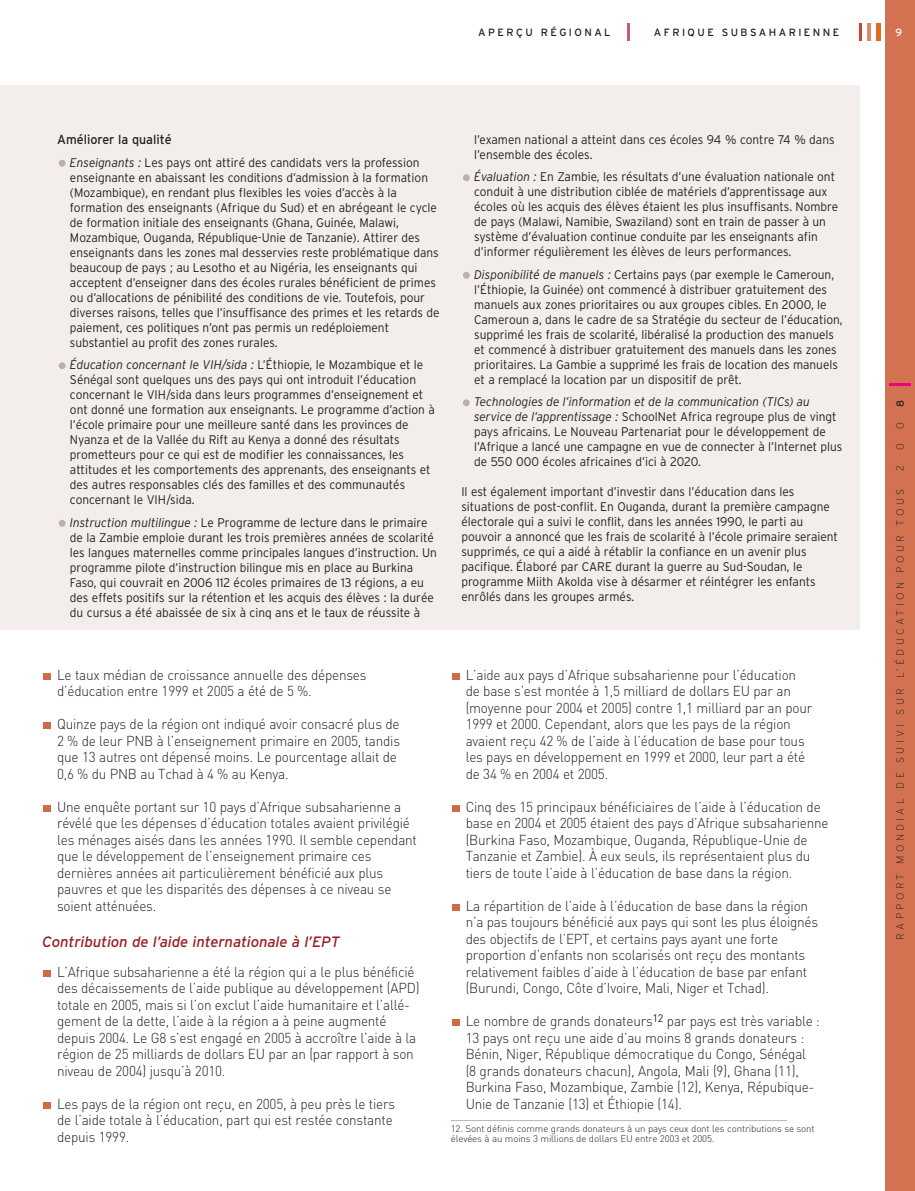
<style>
.page{position:relative;width:915px;height:1191px;background:#fff}
.page>*{position:absolute;margin:0;border:0;box-sizing:border-box;transform-origin:0 0}
.t1{font:italic 15px "Interstate";letter-spacing:-.005em;color:#971f22}
.t2{font:300 14.25px/16.5px "DIN";letter-spacing:-.015em;color:#231f20;scale:.95 1}
.t3{font:13.2px "Interstate";color:#231f20;scale:.95 1}
.t4{font:300 12.6px/15px "Interstate";color:#231f20;scale:.95 1}
.t5{font:200 10.5px "Interstate";letter-spacing:.325em;color:#231f20}
.t6{font:10.5px "Interstate";letter-spacing:.23em;color:#231f20}
.t7{font:10.5px "Interstate";color:#fff}
.t8{font:300 9.45px/10.5px "DIN";letter-spacing:-.015em;color:#231f20}
.s1{font-style:italic}
</style>
<div class="page">
<div style="left:884px;top:1px;width:30px;height:1190px;background:#d27250"></div>
<svg style="left:627px;top:24px;width:2px;height:17px"></svg>
<hr style="left:876px;top:24px;width:4px;height:17px;background:#de6c27">
<hr style="left:867px;top:24px;width:3px;height:17px;background:#df886d">
<svg style="left:859px;top:24px;width:2px;height:17px"></svg>
<div style="left:44px;top:1102px;width:7px;height:7px;background:#cf6a48"></div>
<div style="left:44px;top:970px;width:7px;height:7px;background:#cf6a48"></div>
<div style="left:44px;top:805px;width:7px;height:7px;background:#cf6a48"></div>
<div style="left:44px;top:722px;width:7px;height:7px;background:#cf6a48"></div>
<div style="left:44px;top:673px;width:7px;height:7px;background:#cf6a48"></div>
<div style="left:452px;top:1019px;width:7px;height:7px;background:#cf6a48"></div>
<div style="left:452px;top:904px;width:7px;height:7px;background:#cf6a48"></div>
<div style="left:452px;top:805px;width:7px;height:7px;background:#cf6a48"></div>
<div style="left:452px;top:673px;width:7px;height:7px;background:#cf6a48"></div>
<hr style="left:888px;top:383px;width:22px;height:2px;background:#ec0080">
<hr style="left:450px;top:1120px;width:336px;height:1px;background:#bfb6ac">
<div style="left:0;top:86px;width:859px;height:544px;background:#f3eeeb"></div>
<div style="left:462px;top:399px;width:7px;height:7px;background:#bbb1a5;border-radius:50%"></div>
<div style="left:462px;top:272px;width:7px;height:7px;background:#bbb1a5;border-radius:50%"></div>
<div style="left:462px;top:174px;width:7px;height:7px;background:#bbb1a5;border-radius:50%"></div>
<div style="left:59px;top:520px;width:7px;height:7px;background:#bbb1a5;border-radius:50%"></div>
<div style="left:59px;top:362px;width:7px;height:7px;background:#bbb1a5;border-radius:50%"></div>
<div style="left:59px;top:160px;width:7px;height:7px;background:#bbb1a5;border-radius:50%"></div>
<p class="t6" style="left:478px;top:28px;width:134px">APERÇU RÉGIONAL</p>
<p class="t6" style="left:653px;top:28px;width:187px">AFRIQUE SUBSAHARIENNE</p>
<p class="t3" style="left:57px;top:135px;width:122px">Améliorer la qualité</p>
<p class="t4" style="left:70px;top:156px;width:390px"><span class="s1">Enseignants :</span> Les pays ont attiré des candidats vers la profession enseignante en abaissant les conditions d’admission à la formation (Mozambique), en rendant plus flexibles les voies d’accès à la formation des enseignants (Afrique du Sud) et en abrégeant le cycle de formation initiale des enseignants (Ghana, Guinée, Malawi, Mozambique, Ouganda, République-Unie de Tanzanie). Attirer des enseignants dans les zones mal desservies reste problématique dans beaucoup de pays ; au Lesotho et au Nigéria, les enseignants qui acceptent d’enseigner dans des écoles rurales bénéficient de primes ou d’allocations de pénibilité des conditions de vie. Toutefois, pour diverses raisons, telles que l’insuffisance des primes et les retards de paiement, ces politiques n’ont pas permis un redéploiement substantiel au profit des zones rurales.</p>
<p class="t4" style="left:70px;top:358px;width:385px"><span class="s1">Éducation concernant le VIH/sida :</span> L’Éthiopie, le Mozambique et le Sénégal sont quelques uns des pays qui ont introduit l’éducation concernant le VIH/sida dans leurs programmes d’enseignement et ont donné une formation aux enseignants. Le programme d’action à l’école primaire pour une meilleure santé dans les provinces de Nyanza et de la Vallée du Rift au Kenya a donné des résultats prometteurs pour ce qui est de modifier les connaissances, les attitudes et les comportements des apprenants, des enseignants et des autres responsables clés des familles et des communautés concernant le VIH/sida.</p>
<p class="t4" style="left:70px;top:516px;width:387px"><span class="s1">Instruction multilingue :</span> Le Programme de lecture dans le primaire de la Zambie emploie durant les trois premières années de scolarité les langues maternelles comme principales langues d’instruction. Un programme pilote d’instruction bilingue mis en place au Burkina Faso, qui couvrait en 2006 112 écoles primaires de 13 régions, a eu des effets positifs sur la rétention et les acquis des élèves : la durée du cursus a été abaissée de six à cinq ans et le taux de réussite à</p>
<p class="t4" style="left:474px;top:133px;width:381px">l’examen national a atteint dans ces écoles 94 % contre 74 % dans l’ensemble des écoles.</p>
<p class="t4" style="left:474px;top:170px;width:384px"><span class="s1">Évaluation :</span> En Zambie, les résultats d’une évaluation nationale ont conduit à une distribution ciblée de matériels d’apprentissage aux écoles où les acquis des élèves étaient les plus insuffisants. Nombre de pays (Malawi, Namibie, Swaziland) sont en train de passer à un système d’évaluation continue conduite par les enseignants afin d’informer régulièrement les élèves de leurs performances.</p>
<p class="t4" style="left:474px;top:268px;width:389px"><span class="s1">Disponibilité de manuels :</span> Certains pays (par exemple le Cameroun, l’Éthiopie, la Guinée) ont commencé à distribuer gratuitement des manuels aux zones prioritaires ou aux groupes cibles. En 2000, le Cameroun a, dans le cadre de sa Stratégie du secteur de l’éducation, supprimé les frais de scolarité, libéralisé la production des manuels et commencé à distribuer gratuitement des manuels dans les zones prioritaires. La Gambie a supprimé les frais de location des manuels et a remplacé la location par un dispositif de prêt.</p>
<p class="t4" style="left:474px;top:395px;width:389px"><span class="s1">Technologies de l’information et de la communication (TICs) au service de l’apprentissage :</span> SchoolNet Africa regroupe plus de vingt pays africains. Le Nouveau Partenariat pour le développement de l’Afrique a lancé une campagne en vue de connecter à l’Internet plus de 550 000 écoles africaines d’ici à 2020.</p>
<p class="t4" style="left:461px;top:485px;width:398px">Il est également important d’investir dans l’éducation dans les situations de post-conflit. En Ouganda, durant la première campagne électorale qui a suivi le conflit, dans les années 1990, le parti au pouvoir a annoncé que les frais de scolarité à l’école primaire seraient supprimés, ce qui a aidé à rétablir la confiance en un avenir plus pacifique. Élaboré par CARE durant la guerre au Sud-Soudan, le programme Miith Akolda vise à désarmer et réintégrer les enfants enrôlés dans les groupes armés.</p>
<p class="t2" style="left:57px;top:668px;width:327px">Le taux médian de croissance annuelle des dépenses d’éducation entre 1999 et 2005 a été de 5 %.</p>
<p class="t2" style="left:57px;top:717px;width:362px">Quinze pays de la région ont indiqué avoir consacré plus de 2 % de leur PNB à l’enseignement primaire en 2005, tandis que 13 autres ont dépensé moins. Le pourcentage allait de 0,6 % du PNB au Tchad à 4 % au Kenya.</p>
<p class="t2" style="left:57px;top:800px;width:380px">Une enquête portant sur 10 pays d’Afrique subsaharienne a révélé que les dépenses d’éducation totales avaient privilégié les ménages aisés dans les années 1990. Il semble cependant que le développement de l’enseignement primaire ces dernières années ait particulièrement bénéficié aux plus pauvres et que les disparités des dépenses à ce niveau se soient atténuées.</p>
<p class="t1" style="left:42px;top:936px;width:299px">Contribution de l’aide internationale à l’EPT</p>
<p class="t2" style="left:57px;top:965px;width:383px">L’Afrique subsaharienne a été la région qui a le plus bénéficié des décaissements de l’aide publique au développement (APD) totale en 2005, mais si l’on exclut l’aide humanitaire et l’allé&shy;gement de la dette, l’aide à la région a à peine augmenté depuis 2004. Le G8 s’est engagé en 2005 à accroître l’aide à la région de 25 milliards de dollars EU par an (par rapport à son niveau de 2004) jusqu’à 2010.</p>
<p class="t2" style="left:57px;top:1097px;width:357px">Les pays de la région ont reçu, en 2005, à peu près le tiers de l’aide totale à l’éducation, part qui est restée constante depuis 1999.</p>
<p class="t2" style="left:465px;top:668px;width:366px">L’aide aux pays d’Afrique subsaharienne pour l’éducation de base s’est montée à 1,5 milliard de dollars EU par an (moyenne pour 2004 et 2005) contre 1,1 milliard par an pour 1999 et 2000. Cependant, alors que les pays de la région avaient reçu 42 % de l’aide à l’éducation de base pour tous les pays en développement en 1999 et 2000, leur part a été de 34 % en 2004 et 2005.</p>
<p class="t2" style="left:465px;top:800px;width:383px">Cinq des 15 principaux bénéficiaires de l’aide à l’éducation de base en 2004 et 2005 étaient des pays d’Afrique subsaharienne (Burkina Faso, Mozambique, Ouganda, République-Unie de Tanzanie et Zambie). À eux seuls, ils représentaient plus du tiers de toute l’aide à l’éducation de base dans la région.</p>
<p class="t2" style="left:465px;top:899px;width:372px">La répartition de l’aide à l’éducation de base dans la région n’a pas toujours bénéficié aux pays qui sont les plus éloignés des objectifs de l’EPT, et certains pays ayant une forte proportion d’enfants non scolarisés ont reçu des montants relativement faibles d’aide à l’éducation de base par enfant (Burundi, Congo, Côte d’Ivoire, Mali, Niger et Tchad).</p>
<p class="t2" style="left:465px;top:1014px;width:374px">Le nombre de grands donateurs<sup>12</sup> par pays est très variable :<br>13 pays ont reçu une aide d’au moins 8 grands donateurs :<br>Bénin, Niger, République démocratique du Congo, Sénégal (8 grands donateurs chacun), Angola, Mali (9), Ghana (11), Burkina Faso, Mozambique, Zambie (12), Kenya, Répubique-Unie de Tanzanie (13) et Éthiopie (14).</p>
<p class="t8" style="left:450px;top:1124px;width:365px">12. Sont définis comme grands donateurs à un pays ceux dont les contributions se sont élevées à au moins 3 millions de dollars EU entre 2003 et 2005.</p>
<p class="t7" style="left:895px;top:28px;width:8px">9</p>
<p class="t6" style="left:895px;top:407px;width:9px;rotate:-90deg">8</p>
<p class="t5" style="left:895px;top:428px;width:8px;rotate:-90deg">0</p>
<p class="t5" style="left:895px;top:471px;width:7px;rotate:-90deg">2</p>
<p class="t5" style="left:895px;top:450px;width:8px;rotate:-90deg">0</p>
<p class="t5" style="left:895px;top:939px;width:452px;rotate:-90deg">RAPPORT MONDIAL DE SUIVI SUR L’ÉDUCATION POUR TOUS</p>
</div>
